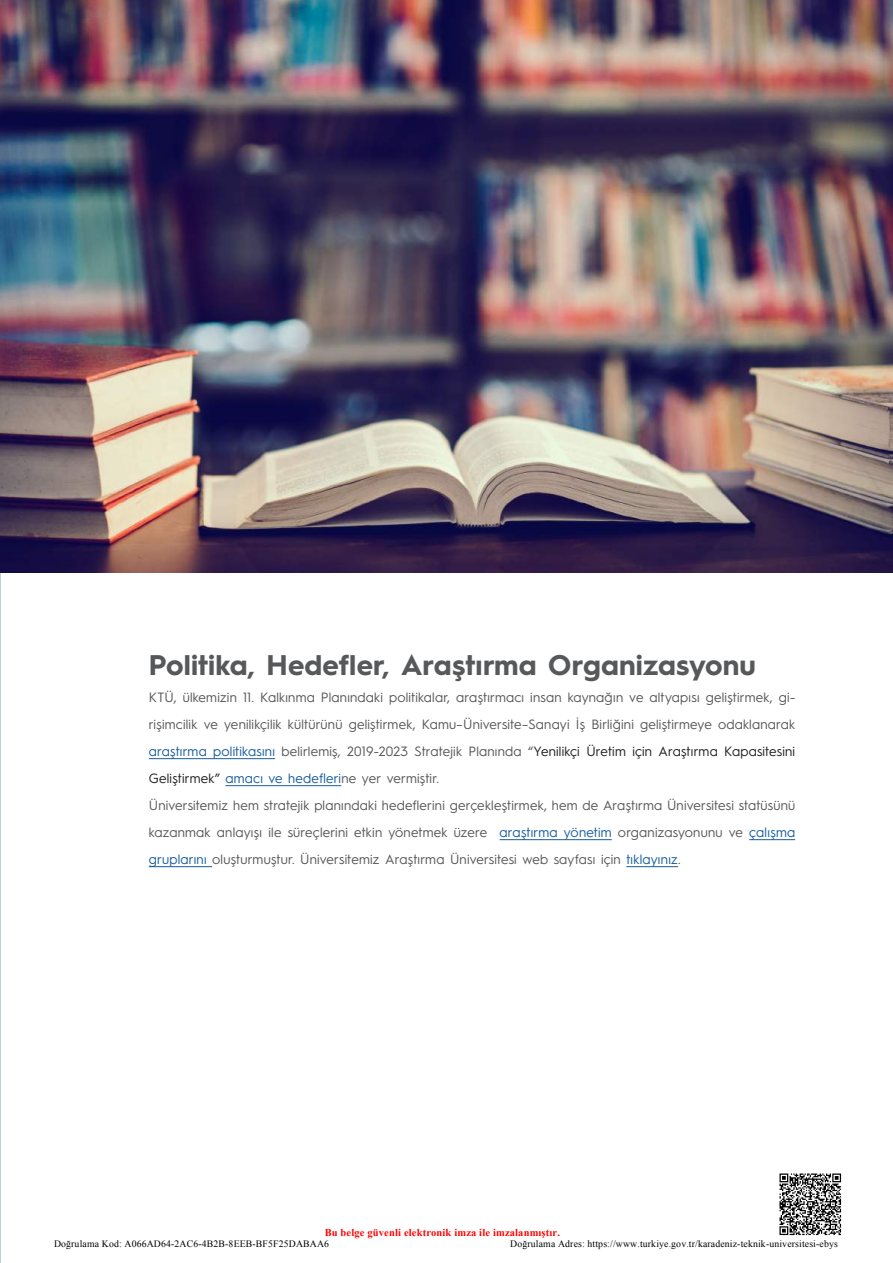
<style>
.page{position:relative;width:893px;height:1263px;background:#fff}
.page>*{position:absolute;margin:0;border:0;box-sizing:border-box;transform-origin:0 0}
.t1{font:700 28.5px "Hurme Geometric Sans 1";letter-spacing:.005em;color:#57585a}
.t2{font:13.5px/27px "Hurme Geometric Sans 1";letter-spacing:.015em;color:#57585a}
.t3{font:700 10.5px "Times New Roman";letter-spacing:.015em;color:#f00}
.t4{font:9.75px "Times New Roman";letter-spacing:.015em;color:#000}
.s1{color:#175d9e}
.s2{color:#231f20}
</style>
<div class="page">
<img style="left:0;top:0;width:893px;height:572px">
<hr style="left:149px;top:758px;width:126px;height:1px;background:#175d9e">
<hr style="left:225px;top:785px;width:116px;height:1px;background:#175d9e">
<hr style="left:500px;top:839px;width:112px;height:1px;background:#175d9e">
<hr style="left:749px;top:839px;width:46px;height:1px;background:#175d9e">
<hr style="left:149px;top:866px;width:63px;height:1px;background:#175d9e">
<hr style="left:626px;top:866px;width:52px;height:1px;background:#175d9e">
<img style="left:779px;top:1173px;width:63px;height:63px">
<h1 class="t1" style="left:149px;top:645px;width:609px">Politika, Hedefler, Araştırma Organizasyonu</h1>
<p class="t2" style="left:149px;top:683px;width:648px">KTÜ, ülkemizin 11. Kalkınma Planındaki politikalar, araştırmacı insan kaynağın ve altyapısı geliştirmek, gi&shy;rişimcilik ve yenilikçilik kültürünü geliştirmek, Kamu–Üniversite–Sanayi İş Birliğini geliştirmeye odaklanarak <span class="s1">araştırma politikasını</span> belirlemiş, 2019-2023 Stratejik Planında “<span class="s2">Yenilikçi Üretim için Araştırma Kapasitesini Geliştirmek”</span> <span class="s1">amacı ve hedefleri</span>ne yer vermiştir.<br>Üniversitemiz hem stratejik planındaki hedeflerini gerçekleştirmek, hem de Araştırma Üniversitesi statüsünü kazanmak anlayışı ile süreçlerini etkin yönetmek üzere <span class="s1">araştırma yönetim</span> organizasyonunu ve <span class="s1">çalışma gruplarını</span> oluşturmuştur. Üniversitemiz Araştırma Üniversitesi web sayfası için <span class="s1">tıklayınız</span>.</p>
<p class="t3" style="left:325px;top:1226px;width:237px">Bu belge güvenli elektronik imza ile imzalanmıştır.</p>
<p class="t4" style="left:54px;top:1238px;width:277px">Doğrulama Kod: A066AD64-2AC6-4B2B-8EEB-BF5F25DABAA6</p>
<p class="t4" style="left:510px;top:1238px;width:329px">Doğrulama Adres: https://www.turkiye.gov.tr/karadeniz-teknik-universitesi-ebys</p>
</div>
